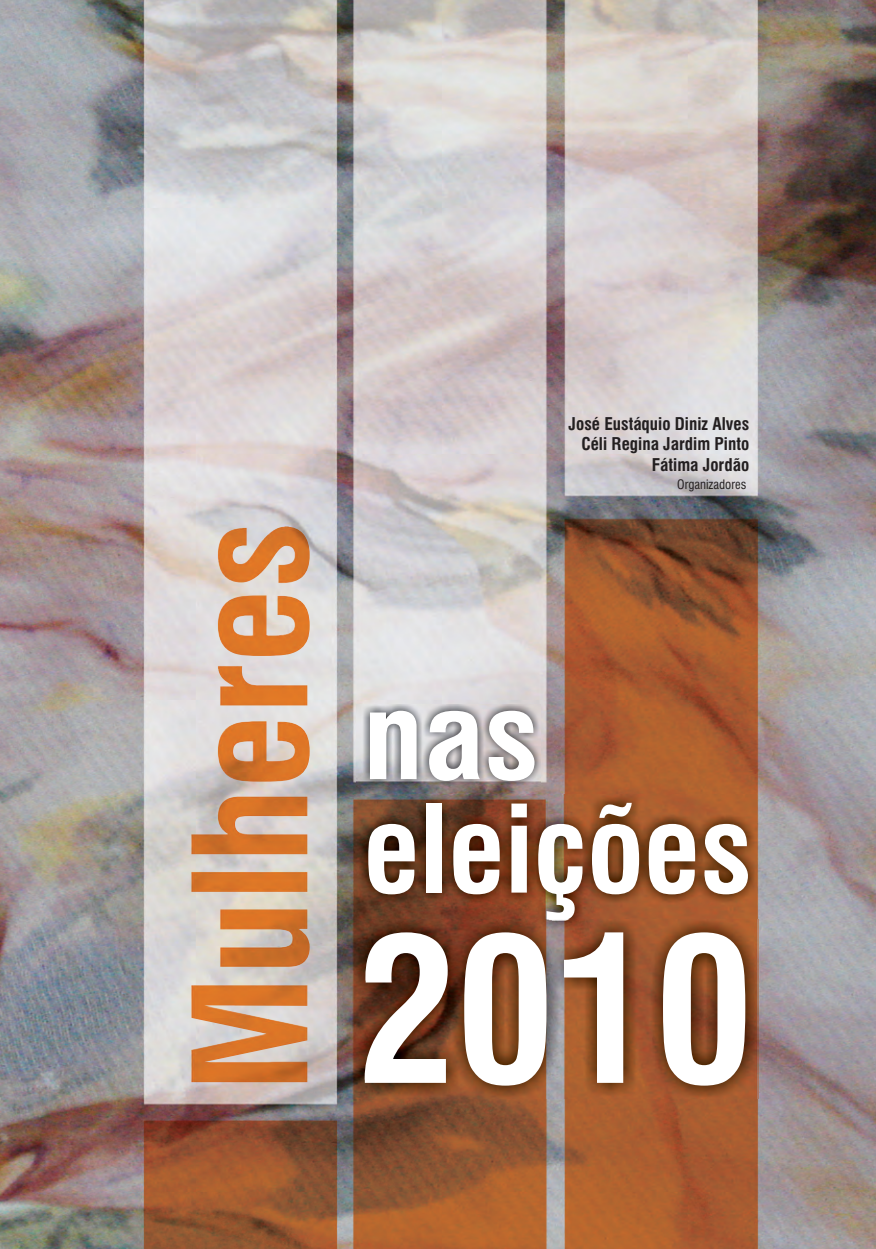
<style>
.page{position:relative;width:876px;height:1249px;background:#fff}
.page>*{position:absolute;margin:0;border:0;box-sizing:border-box;transform-origin:0 0}
.t1{font:700 condensed 198.8px "Swiss 721 BT";color:#fff}
.t2{font:700 condensed 118.4px "Swiss 721 BT";color:#fff}
.t3{font:700 condensed 118px "Swiss 721 BT";color:#fff;scale:1.06 1}
.t4{font:700 condensed 17.2px/20.6px "Swiss 721 BT";color:#231f20;text-align:right}
.t5{font:condensed 12.8px "Swiss 721 BT";color:#231f20}
</style>
<div class="page">
<img style="left:0;top:0;width:876px;height:1249px">
<img style="left:191px;top:526px;width:119px;height:556px">
<img style="left:357px;top:705px;width:183px;height:82px">
<img style="left:355px;top:794px;width:402px;height:125px">
<img style="left:343px;top:919px;width:415px;height:180px">
<p class="t4" style="left:568px;top:415px;width:182px">José Eustáquio Diniz Alves<br>Céli Regina Jardim Pinto<br>Fátima Jordão</p>
<p class="t5" style="left:677px;top:479px;width:71px">Organizadores</p>
<h3 class="t3" style="left:363px;top:689px;width:168px">nas</h3>
<h2 class="t2" style="left:363px;top:802px;width:390px">eleições</h2>
<h1 class="t1" style="left:356px;top:932px;width:399px">2010</h1>
</div>
